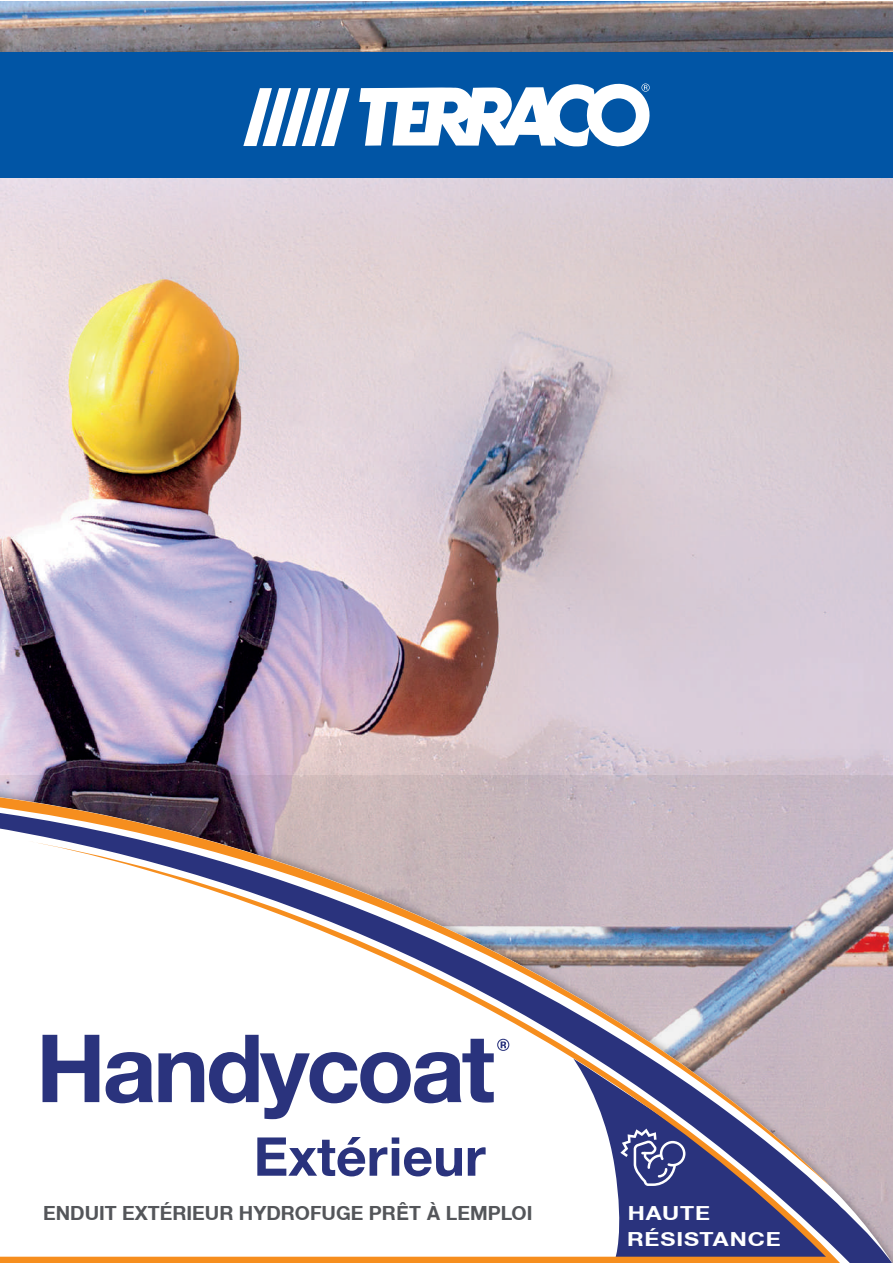
<style>
.page{position:relative;width:893px;height:1263px;background:#fff}
.page>*{position:absolute;margin:0;border:0;box-sizing:border-box;transform-origin:0 0}
.t1{font:700 53.55px "Helvetica Neue CE";color:#2a337d}
.t2{font:700 19.5px "Helvetica Neue CE";color:#54565a}
.t3{font:700 19.35px/26.2px "Helvetica Neue CE";letter-spacing:.04em;color:#fff;scale:1.19 1}
.s1{font-family:"Helvetica"}
</style>
<div class="page">
<img style="left:0;top:1px;width:893px;height:685px">
<svg style="left:0;top:677px;width:829px;height:23px;background:#b8a3b3"></svg>
<svg style="left:0;top:700px;width:893px;height:563px;background:#bcaab5"></svg>
<svg style="left:29px;top:841px;width:812px;height:422px"></svg>
<div style="left:0;top:1257px;width:835px;height:6px;background:#f68e1e"></div>
<svg style="left:43px;top:1035px;width:56px;height:67px"></svg>
<svg style="left:106px;top:1035px;width:403px;height:84px"></svg>
<div style="left:0;top:53px;width:893px;height:125px;background:#0155a5"></div>
<svg style="left:243px;top:88px;width:107px;height:58px"></svg>
<svg style="left:359px;top:83px;width:291px;height:64px"></svg>
<h1 class="t1" style="left:254px;top:1123px;width:234px">Extérieur</h1>
<p class="t2" style="left:43px;top:1201px;width:491px">ENDUIT EXTÉRIEUR HYDROFUGE PR<span class="s1">Ê</span>T <span class="s1">À</span> LEMPLOI</p>
<p class="t3" style="left:627px;top:1200px;width:131px">HAUTE<br>RÉSISTANCE</p>
</div>
